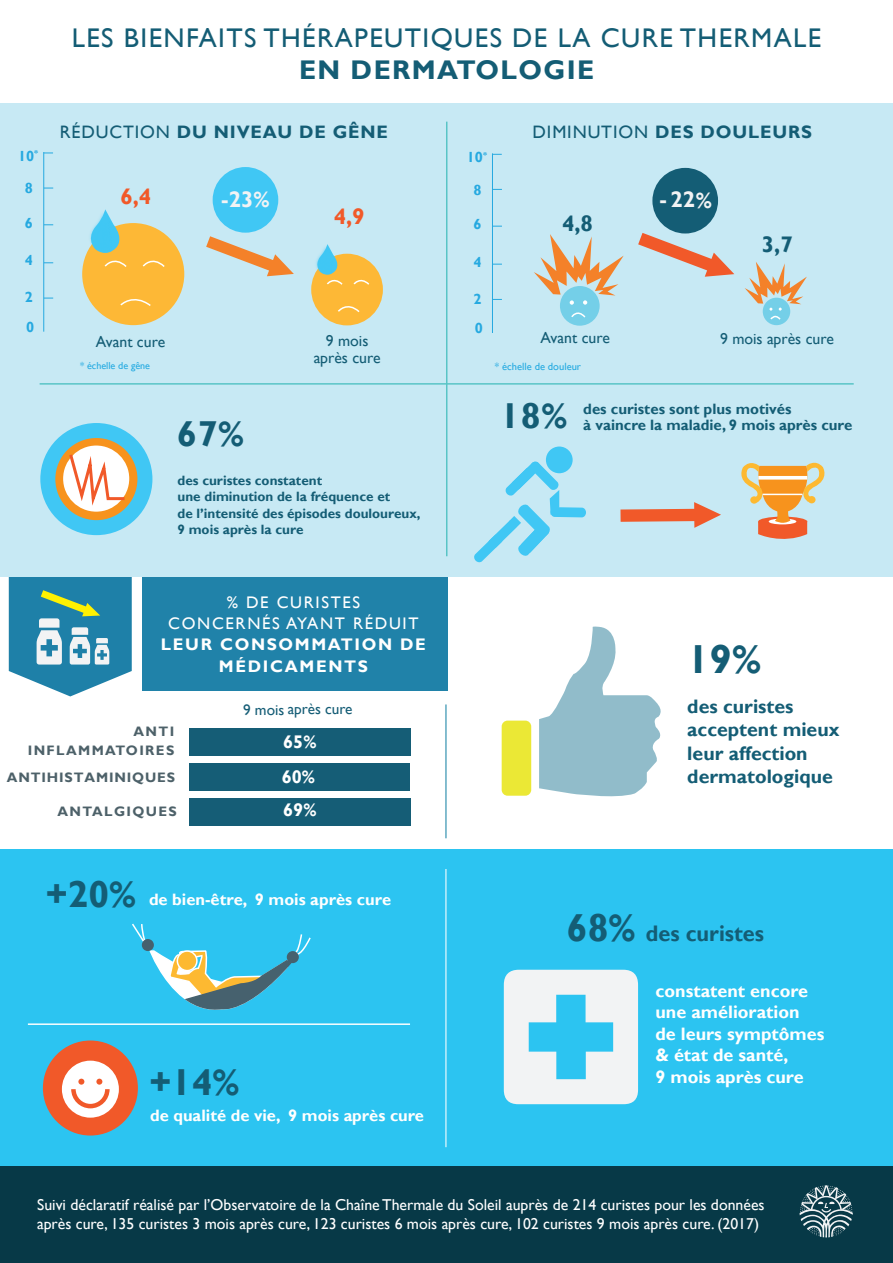
<style>
.page{position:relative;width:893px;height:1263px;background:#fff}
.page>*{position:absolute;margin:0;border:0;box-sizing:border-box;transform-origin:0 0}
.t1{font:700 40.5px "Gill Sans";color:#145d75}
.t2{font:700 37.5px "Gill Sans";color:#145d75}
.t3{font:700 36px "Gill Sans";color:#145d75}
.t4{font:27px "Gill Sans";letter-spacing:.05em;color:#145d75}
.t5{font:700 27px "Gill Sans";letter-spacing:.05em;color:#145d75}
.t6{font:700 22.5px "Gill Sans";color:#145d75;scale:.96 1}
.t7{font:700 22.5px "Gill Sans";color:#f2f3f4}
.t8{font:700 22.5px "Gill Sans";color:#145d75}
.t9{font:700 22.5px "Gill Sans";color:#f15929}
.t10{font:700 19.5px/23.4px "Gill Sans";color:#145d75}
.t11{font:700 18.3px/33.9px "Gill Sans";color:#fff;text-align:justify}
.t12{font:700 18px/21.6px "Gill Sans";color:#fff}
.t13{font:700 18px "Gill Sans";letter-spacing:.05em;color:#145d75}
.t14{font:16.8px/21.3px "Gill Sans";letter-spacing:.1em;color:#fff;text-align:center}
.t15{font:700 16.8px/21.3px "Gill Sans";letter-spacing:.1em;color:#fff;text-align:center}
.t16{font:700 16.5px "Gill Sans";color:#fff}
.t17{font:15.75px/18.9px "Gill Sans";color:#fff}
.t18{font:15.75px/17.1px "Gill Sans";color:#145d75;text-align:center}
.t19{font:15.3px "Gill Sans";color:#155d76}
.t20{font:700 15px "Gill Sans";color:#145d75}
.t21{font:700 14.7px/32.1px "Gill Sans";color:#26a9e0;text-align:center}
.t22{font:700 13.65px/18.3px "Gill Sans";letter-spacing:.1em;color:#4d6169;text-align:right}
.t23{font:700 13.65px "Gill Sans";letter-spacing:.06em;color:#4d6169}
.t24{font:700 13.5px/16.2px "Gill Sans";color:#145d75}
.t25{font:10.5px "Gill Sans";color:#24aae1}
.t26{font:10.05px "Gill Sans";color:#24aae1}
.s1{font-weight:400}
.s2{font-size:39px}
</style>
<div class="page">
<div style="left:0;top:1166px;width:893px;height:97px;background:#073947"></div>
<svg style="left:800px;top:1185px;width:53px;height:52px"></svg>
<svg style="left:9px;top:576px;width:123px;height:120px"></svg>
<div style="left:142px;top:574px;width:305px;height:117px;background:#2082a9"></div>
<div style="left:190px;top:729px;width:221px;height:27px;background:#155d76"></div>
<div style="left:190px;top:763px;width:220px;height:27px;background:#155d76"></div>
<div style="left:189px;top:798px;width:222px;height:27px;background:#155d76"></div>
<div style="left:0;top:103px;width:893px;height:473px;background:#c7e9f4"></div>
<hr style="left:446px;top:122px;width:1px;height:434px;background:#59c4c6">
<div style="left:0;top:850px;width:893px;height:316px;background:#2cc4f1"></div>
<hr style="left:28px;top:1023px;width:382px;height:2px;background:#fff">
<hr style="left:40px;top:383px;width:814px;height:2px;background:#59c4c6">
<div style="left:560px;top:286px;width:40px;height:40px;background:#74cfe8;border-radius:50%"></div>
<svg style="left:534px;top:234px;width:90px;height:85px"></svg>
<div style="left:763px;top:297px;width:27px;height:28px;background:#74cfe8;border-radius:50%"></div>
<svg style="left:745px;top:262px;width:62px;height:59px"></svg>
<hr style="left:492px;top:153px;width:1px;height:180px;background:#26a9e0">
<svg style="left:638px;top:233px;width:96px;height:44px"></svg>
<div style="left:652px;top:168px;width:66px;height:65px;background:#145d75;border-radius:50%"></div>
<div style="left:762px;top:467px;width:41px;height:45px;background:#f7931d;border-radius:50%"></div>
<svg style="left:758px;top:510px;width:49px;height:29px"></svg>
<div style="left:808px;top:496px;width:7px;height:7px;background:#fdb931;border-radius:50%"></div>
<svg style="left:741px;top:462px;width:84px;height:40px"></svg>
<hr style="left:763px;top:494px;width:39px;height:1px;background:#fff">
<div style="left:546px;top:446px;width:27px;height:27px;background:#40c7f4;border-radius:50%"></div>
<svg style="left:474px;top:461px;width:112px;height:102px"></svg>
<svg style="left:620px;top:502px;width:101px;height:26px"></svg>
<svg style="left:57px;top:439px;width:78px;height:79px"></svg>
<div style="left:51px;top:433px;width:90px;height:91px;border:12px solid #f7931d;border-radius:50%"></div>
<div style="left:40px;top:423px;width:112px;height:112px;border:15px solid #40c7f4;border-radius:50%"></div>
<svg style="left:67px;top:447px;width:61px;height:66px;background:#f8d5bc"></svg>
<svg style="left:132px;top:923px;width:179px;height:87px"></svg>
<div style="left:142px;top:939px;width:12px;height:12px;background:#46616e;border-radius:50%"></div>
<svg style="left:504px;top:970px;width:134px;height:134px"></svg>
<div style="left:502px;top:721px;width:29px;height:75px;background:#ebe835;border-radius:6px"></div>
<svg style="left:539px;top:626px;width:122px;height:170px"></svg>
<div style="left:43px;top:1040px;width:95px;height:95px;background:#f15929;border-radius:50%"></div>
<svg style="left:62px;top:1061px;width:57px;height:57px"></svg>
<svg style="left:206px;top:236px;width:58px;height:33px"></svg>
<hr style="left:43px;top:152px;width:1px;height:180px;background:#26a9e0">
<div style="left:213px;top:167px;width:65px;height:66px;background:#40c7f4;border-radius:50%"></div>
<div style="left:82px;top:223px;width:102px;height:102px;background:#fdb836;border-radius:50%"></div>
<svg style="left:120px;top:303px;width:31px;height:3px"></svg>
<img style="left:264px;top:193px;width:119px;height:133px">
<img style="left:43px;top:160px;width:120px;height:143px">
<hr style="left:445px;top:869px;width:1px;height:278px;background:#fff">
<hr style="left:445px;top:704px;width:2px;height:134px;background:#5fa9c1">
<h3 class="t4" style="left:72px;top:22px;width:751px">LES BIENFAITS THÉRAPEUTIQUES DE LA CURE THERMALE</h3>
<h3 class="t5" style="left:299px;top:54px;width:297px">EN DERMATOLOGIE</h3>
<p class="t21" style="left:18px;top:140px;width:22px">10<sup>*<br></sup>8</p>
<p class="t21" style="left:25px;top:207px;width:10px">6</p>
<p class="t21" style="left:25px;top:245px;width:10px">4</p>
<p class="t21" style="left:25px;top:283px;width:11px;line-height:29.5px;text-align:left">2<br>0</p>
<p class="t13" style="left:60px;top:121px;width:330px"><span class="s1">RÉDUCTION</span> DU NIVEAU DE GÊNE</p>
<h3 class="t9" style="left:120px;top:183px;width:32px">6,4</h3>
<h3 class="t7" style="left:221px;top:185px;width:50px">-23%</h3>
<h3 class="t9" style="left:334px;top:203px;width:32px">4,9</h3>
<p class="t18" style="left:96px;top:333px;width:71px">Avant cure</p>
<p class="t26" style="left:80px;top:360px;width:71px">* échelle de gêne</p>
<p class="t18" style="left:314px;top:332px;width:68px">9 mois après cure</p>
<h3 class="t3" style="left:177px;top:412px;width:69px">67%</h3>
<p class="t24" style="left:178px;top:473px;width:245px">des curistes constatent<br>une diminution de la fréquence et<br>de l’intensité des épisodes douloureux,<br>9 mois après la cure</p>
<p class="t14" style="left:168px;top:592px;width:252px">% DE CURISTES<br>CONCERNÉS AYANT RÉDUIT</p>
<p class="t15" style="left:161px;top:635px;width:266px">LEUR CONSOMMATION DE<br>MÉDICAMENTS</p>
<p class="t22" style="left:28px;top:723px;width:148px">ANTI<br>INFLAMMATOIRES</p>
<p class="t23" style="left:7px;top:769px;width:170px">ANTIHISTAMINIQUES</p>
<p class="t22" style="left:58px;top:802px;width:121px">ANTALGIQUES</p>
<p class="t19" style="left:243px;top:700px;width:111px">9 mois après cure</p>
<p class="t11" style="left:282px;top:726px;width:36px">65% 60% 69%</p>
<h2 class="t2" style="left:46px;top:871px;width:92px">+20%</h2>
<p class="t16" style="left:149px;top:889px;width:244px">de bien-être, 9 mois après cure</p>
<h2 class="t2" style="left:149px;top:1060px;width:92px">+14%</h2>
<p class="t16" style="left:150px;top:1105px;width:275px">de qualité de vie, 9 mois après cure</p>
<p class="t21" style="left:467px;top:142px;width:22px">10<sup>*<br></sup>8</p>
<p class="t21" style="left:473px;top:208px;width:10px">6</p>
<p class="t21" style="left:473px;top:246px;width:10px">4</p>
<p class="t21" style="left:473px;top:284px;width:11px;line-height:29.5px;text-align:left">2<br>0</p>
<p class="t13" style="left:533px;top:121px;width:281px"><span class="s1">DIMINUTION</span> DES DOULEURS</p>
<h3 class="t8" style="left:562px;top:210px;width:32px">4,8</h3>
<p class="t18" style="left:540px;top:329px;width:71px">Avant cure</p>
<p class="t25" style="left:495px;top:361px;width:88px">* échelle de douleur</p>
<h3 class="t7" style="left:659px;top:186px;width:54px">- 22%</h3>
<h3 class="t8" style="left:762px;top:231px;width:32px">3,7</h3>
<p class="t18" style="left:720px;top:330px;width:115px">9 mois après cure</p>
<h3 class="t3" style="left:500px;top:394px;width:69px">18%</h3>
<p class="t20" style="left:583px;top:400px;width:210px">des curistes sont plus motivés</p>
<p class="t20" style="left:583px;top:416px;width:271px">à vaincre la maladie, 9 mois après cure</p>
<h1 class="t1" style="left:687px;top:635px;width:75px">19%</h1>
<p class="t10" style="left:687px;top:695px;width:154px">des curistes acceptent mieux leur affection dermatologique</p>
<h3 class="t6" style="left:567px;top:919px;width:207px"><span class="s2">68%</span> des curistes</h3>
<p class="t12" style="left:655px;top:980px;width:170px">constatent encore une amélioration de leurs symptômes &amp; état de santé,<br>9 mois après cure</p>
<p class="t17" style="left:37px;top:1195px;width:729px">Suivi déclaratif réalisé par l’Observatoire de la Chaîne Thermale du Soleil auprès de 214 curistes pour les données après cure, 135 curistes 3 mois après cure, 123 curistes 6 mois après cure, 102 curistes 9 mois après cure. (2017)</p>
</div>
